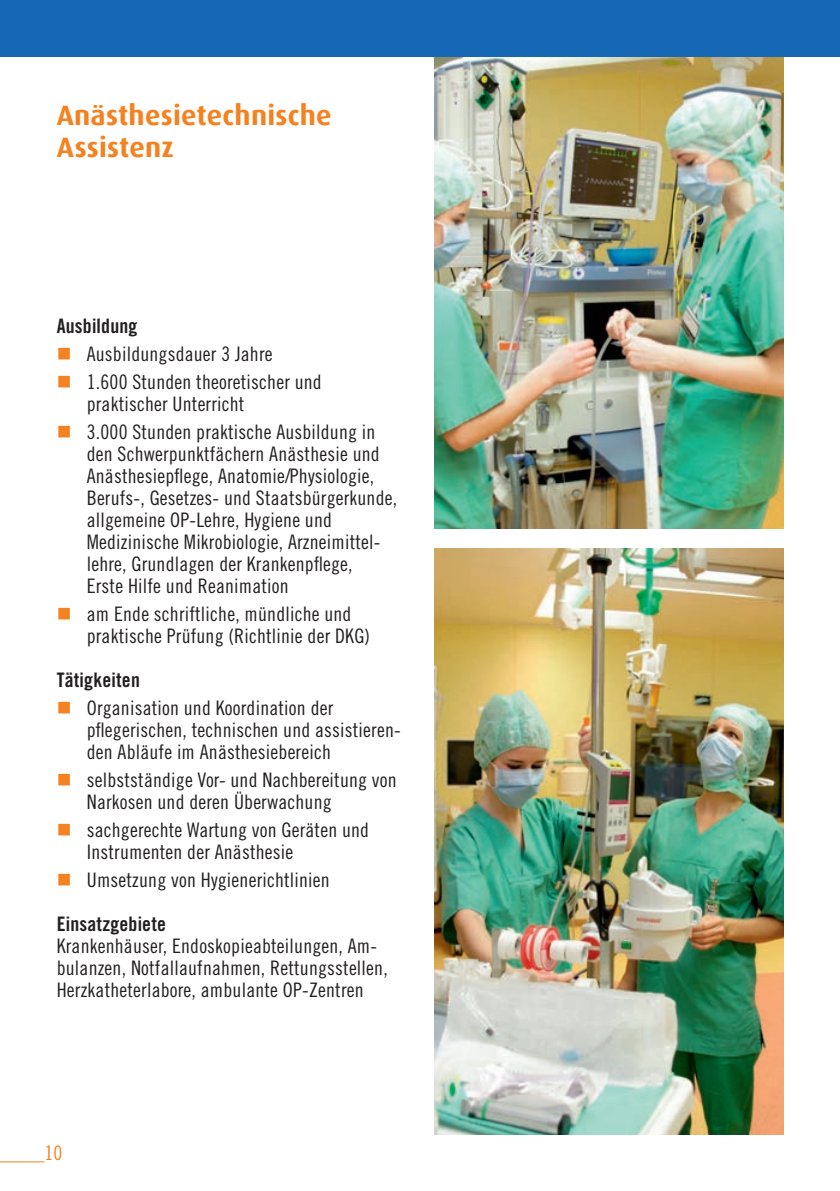
<style>
.page{position:relative;width:840px;height:1191px;background:#fff}
.page>*{position:absolute;margin:0;border:0;box-sizing:border-box;transform-origin:0 0}
.t1{font:700 28px/32px "Dax";letter-spacing:.01em;color:#f58220}
.t2{font:20px/22px "Trade Gothic Cond Eighteen";letter-spacing:.01em;color:#231f20}
.t3{font:20px "Trade Gothic Bold Cond Twenty";letter-spacing:.01em;color:#231f20}
.t4{font:20px "Trade Gothic Cond Eighteen";color:#f58220}
.s1{color:#f58220}
</style>
<div class="page">
<hr style="left:0;top:1161px;width:44px;height:1px;background:#f58220">
<img style="left:434px;top:57px;width:348px;height:471px">
<img style="left:434px;top:548px;width:348px;height:586px">
<div style="left:0;top:0;width:839px;height:57px;background:#1768b4"></div>
<h1 class="t1" style="left:57px;top:99px;width:276px">Anästhesietechnische<br>Assistenz</h1>
<p class="t3" style="left:57px;top:313px;width:82px">Ausbildung</p>
<p class="t2" style="left:57px;top:342px;width:217px"><span class="s1">■</span> Ausbildungsdauer 3 Jahre</p>
<p class="t2" style="left:87px;top:370px;width:236px;text-indent:-30px"><span class="s1">■</span> 1.600 Stunden theoretischer und praktischer Unterricht</p>
<p class="t2" style="left:87px;top:420px;width:312px;text-indent:-30px"><span class="s1">■</span> 3.000 Stunden praktische Ausbildung in den Schwerpunktfächern Anästhesie und Anästhesiepflege, Anatomie/Physiologie, Berufs-, Gesetzes- und Staatsbürgerkunde, allgemeine OP-Lehre, Hygiene und Medizinische Mikrobiologie, Arzneimittel&shy;lehre, Grundlagen der Krankenpflege,<br>Erste Hilfe und Reanimation</p>
<p class="t2" style="left:87px;top:602px;width:285px;text-indent:-30px"><span class="s1">■</span> am Ende schriftliche, mündliche und praktische Prüfung (Richtlinie der DKG)</p>
<p class="t3" style="left:57px;top:667px;width:85px">Tätigkeiten</p>
<p class="t2" style="left:87px;top:696px;width:315px;text-indent:-30px"><span class="s1">■</span> Organisation und Koordination der pflegerischen, technischen und assistieren&shy;den Abläufe im Anästhesiebereich</p>
<p class="t2" style="left:87px;top:768px;width:311px;text-indent:-30px"><span class="s1">■</span> selbstständige Vor- und Nachbereitung von<br>Narkosen und deren Überwachung</p>
<p class="t2" style="left:87px;top:818px;width:284px;text-indent:-30px"><span class="s1">■</span> sachgerechte Wartung von Geräten und<br>Instrumenten der Anästhesie</p>
<p class="t2" style="left:57px;top:868px;width:274px"><span class="s1">■</span> Umsetzung von Hygienerichtlinien</p>
<p class="t3" style="left:57px;top:911px;width:111px">Einsatzgebiete</p>
<p class="t2" style="left:57px;top:934px;width:332px">Krankenhäuser, Endoskopieabteilungen, Am&shy;bulanzen, Notfallaufnahmen, Rettungsstellen,<br>Herzkatheterlabore, ambulante OP-Zentren</p>
<p class="t4" style="left:44px;top:1140px;width:19px">10</p>
</div>
